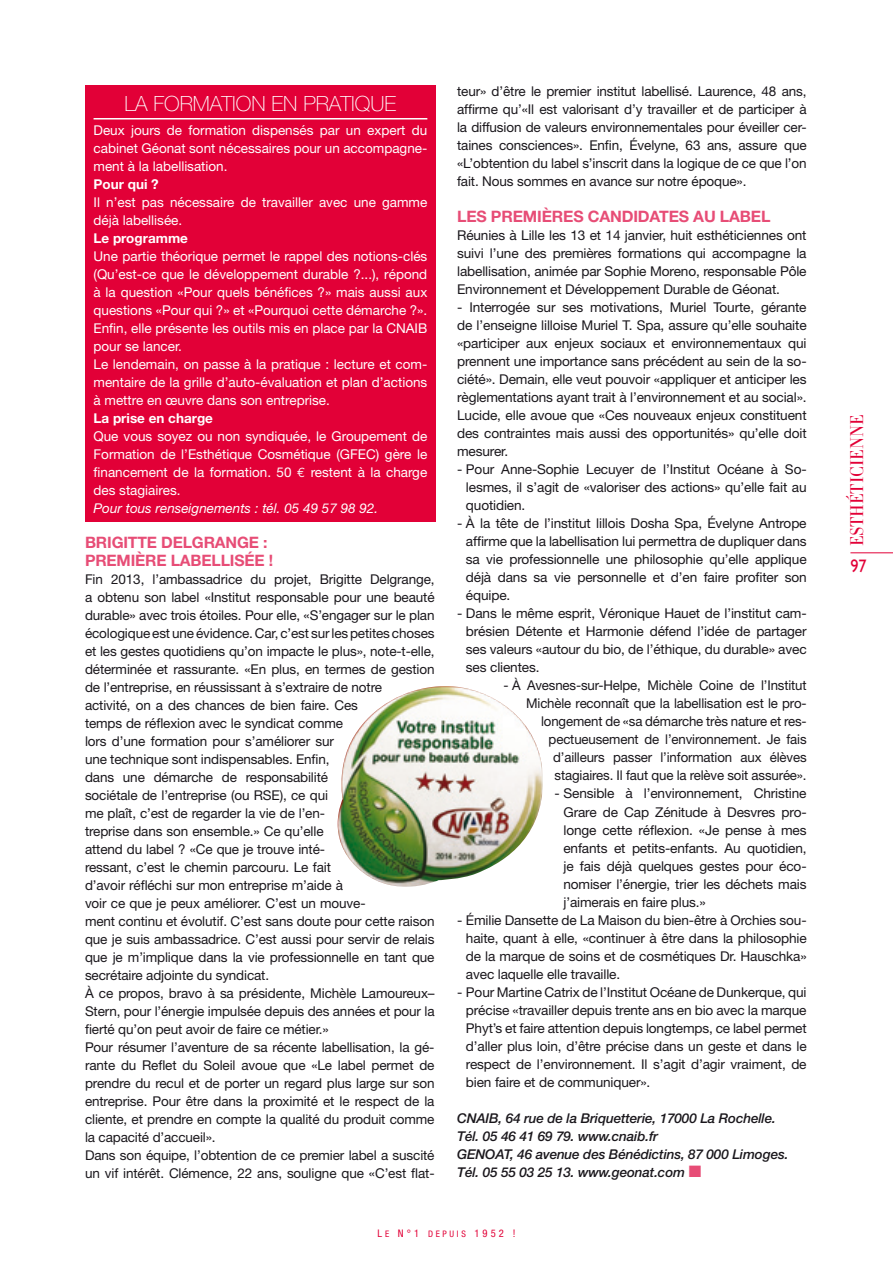
<style>
.page{position:relative;width:893px;height:1263px;background:#fff}
.page>*{position:absolute;margin:0;border:0;box-sizing:border-box;transform-origin:0 0}
.t1{font:100 21px "Helvetica Neue";color:#fff}
.t2{font:18px "Did HTF Text Lg";color:#e20037;scale:.95 1}
.t3{font:18px "Gill Sans";color:#e20037;scale:.9 1}
.t4{font:700 15.75px/18px "Helvetica Neue";letter-spacing:-.01em;color:#e74d76}
.t5{font:13.5px/18px "Helvetica Neue";letter-spacing:-.01em;color:#1a171c;text-align:justify}
.t6{font:13.5px/18px "Helvetica Neue";color:#fff;text-align:justify}
.t7{font:italic 500 13.5px/18px "Helvetica Neue";letter-spacing:-.01em;color:#1a171c}
.t8{font:italic 13.5px "Helvetica Neue";color:#fff}
.t9{font:700 13.5px "Helvetica Neue";color:#fff}
.t10{font:condensed 10.5px "Helvetica Neue";color:#e20037}
.s1{font-family:"Euro Mono"}
.s2{color:#e74d76}
.s3{font-size:9px}
</style>
<div class="page">
<div style="left:85px;top:85px;width:351px;height:437px;background:#e20037"></div>
<hr style="left:94px;top:118px;width:333px;height:1px;background:#fff">
<img style="left:338px;top:686px;width:205px;height:201px">
<hr style="left:850px;top:552px;width:43px;height:1px;background:#e20037">
<h1 class="t1" style="left:125px;top:91px;width:273px">LA FORMATION EN PRATIQUE</h1>
<p class="t6" style="left:94px;top:121px;width:335px">Deux jours de formation dispensés par un expert du cabinet Géonat sont nécessaires pour un accompagne&shy;ment à la labellisation.</p>
<p class="t9" style="left:94px;top:176px;width:67px">Pour qui ?</p>
<p class="t6" style="left:94px;top:193px;width:335px">Il n’est pas nécessaire de travailler avec une gamme déjà labellisée.</p>
<p class="t9" style="left:94px;top:230px;width:96px">Le programme</p>
<p class="t6" style="left:94px;top:247px;width:335px;text-align:left">Une partie théorique permet le rappel des notions-clés (Qu’est-ce que le développement durable ?...), répond à la question «Pour quels bénéfices ?» mais aussi aux questions «Pour qui ?» et «Pourquoi cette démarche ?».<br>Enfin, elle présente les outils mis en place par la CNAIB pour se lancer.<br>Le lendemain, on passe à la pratique : lecture et com&shy;mentaire de la grille d’auto-évaluation et plan d’actions à mettre en œuvre dans son entreprise.</p>
<p class="t9" style="left:94px;top:410px;width:121px">La prise en charge</p>
<p class="t6" style="left:94px;top:427px;width:335px">Que vous soyez ou non syndiquée, le Groupement de Formation de l’Esthétique Cosmétique (GFEC) gère le financement de la formation. 50 <span class="s1">€</span> restent à la charge des stagiaires.</p>
<p class="t8" style="left:94px;top:500px;width:286px">Pour tous renseignements : tél. 05 49 57 98 92.</p>
<p class="t4" style="left:85px;top:533px;width:190px">BRIGITTE DELGRANGE :<br>PREMIÈRE LABELLISÉE !</p>
<p class="t5" style="left:85px;top:570px;width:351px;text-align:left">Fin 2013, l’ambassadrice du projet, Brigitte Delgrange, a obtenu son label «Institut responsable pour une beauté durable» avec trois étoiles. Pour elle, «S’engager sur le plan écologique est une évidence. Car, c’est sur les petites choses et les gestes quotidiens qu’on impacte le plus», note-t-elle, déterminée et rassurante. «En plus, en termes de gestion de l’entreprise, en réussissant à s’extraire de notre<br>activité, on a des chances de bien faire. Ces<br>temps de réflexion avec le syndicat comme<br>lors d’une formation pour s’améliorer sur<br>une technique sont indispensables. Enfin,<br>dans une démarche de responsabilité<br>sociétale de l’entreprise (ou RSE), ce qui<br>me plaît, c’est de regarder la vie de l’en-<br>treprise dans son ensemble.» Ce qu’elle<br>attend du label ? «Ce que je trouve inté-<br>ressant, c’est le chemin parcouru. Le fait<br>d’avoir réfléchi sur mon entreprise m’aide à<br>voir ce que je peux améliorer. C’est un mouve-<br>ment continu et évolutif. C’est sans doute pour cette raison que je suis ambassadrice. C’est aussi pour servir de relais que je m’implique dans la vie professionnelle en tant que secrétaire adjointe du syndicat.<br>À ce propos, bravo à sa présidente, Michèle Lamoureux– Stern, pour l’énergie impulsée depuis des années et pour la fierté qu’on peut avoir de faire ce métier.»<br>Pour résumer l’aventure de sa récente labellisation, la gé&shy;rante du Reflet du Soleil avoue que «Le label permet de prendre du recul et de porter un regard plus large sur son entreprise. Pour être dans la proximité et le respect de la cliente, et prendre en compte la qualité du produit comme la capacité d’accueil».<br>Dans son équipe, l’obtention de ce premier label a suscité un vif intérêt. Clémence, 22 ans, souligne que «C’est flat-</p>
<p class="t5" style="left:457px;top:82px;width:351px">teur» d’être le premier institut labellisé. Laurence, 48 ans, affirme qu’«Il est valorisant d’y travailler et de participer à la diffusion de valeurs environnementales pour éveiller cer&shy;taines consciences». Enfin, Évelyne, 63 ans, assure que «L’obtention du label s’inscrit dans la logique de ce que l’on fait. Nous sommes en avance sur notre époque».</p>
<p class="t4" style="left:457px;top:207px;width:315px">LES PREMIÈRES CANDIDATES AU LABEL</p>
<p class="t5" style="left:457px;top:226px;width:351px">Réunies à Lille les 13 et 14 janvier, huit esthéticiennes ont suivi l’une des premières formations qui accompagne la labellisation, animée par Sophie Moreno, responsable Pôle Environnement et Développement Durable de Géonat.</p>
<p class="t5" style="left:457px;top:298px;width:351px">- Interrogée sur ses motivations, Muriel Tourte, gérante de l’enseigne lilloise Muriel T. Spa, assure qu’elle souhaite «participer aux enjeux sociaux et environnementaux qui prennent une importance sans précédent au sein de la so&shy;ciété». Demain, elle veut pouvoir «appliquer et anticiper les règlementations ayant trait à l’environnement et au social».<br>Lucide, elle avoue que «Ces nouveaux enjeux constituent des contraintes mais aussi des opportunités» qu’elle doit mesurer.</p>
<p class="t5" style="left:466px;top:460px;width:342px;text-indent:-9px">- Pour Anne-Sophie Lecuyer de l’Institut Océane à So&shy;lesmes, il s’agit de «valoriser des actions» qu’elle fait au quotidien.</p>
<p class="t5" style="left:466px;top:514px;width:342px;text-indent:-9px">- À la tête de l’institut lillois Dosha Spa, Évelyne Antrope affirme que la labellisation lui permettra de dupliquer dans sa vie professionnelle une philosophie qu’elle applique déjà dans sa vie personnelle et d’en faire profiter son équipe.</p>
<p class="t5" style="left:466px;top:604px;width:342px;text-indent:-9px">- Dans le même esprit, Véronique Hauet de l’institut cam&shy;brésien Détente et Harmonie défend l’idée de partager ses valeurs «autour du bio, de l’éthique, du durable» avec ses clientes.</p>
<p class="t5" style="left:504px;top:676px;width:305px;text-align:right">- À Avesnes-sur-Helpe, Michèle Coine de l’Institut Michèle reconnaît que la labellisation est le pro&shy;longement de «sa démarche très nature et res&shy;pectueusement de l’environnement. Je fais d’ailleurs passer l’information aux élèves stagiaires. Il faut que la relève soit assurée».</p>
<p class="t5" style="left:563px;top:784px;width:245px;text-indent:-9px">- Sensible à l’environnement, Christine Grare de Cap Zénitude à Desvres pro&shy;longe cette réflexion. «Je pense à mes enfants et petits-enfants. Au quotidien, je fais déjà quelques gestes pour éco&shy;nomiser l’énergie, trier les déchets mais j’aimerais en faire plus.»</p>
<p class="t5" style="left:466px;top:911px;width:342px;text-indent:-9px">- Émilie Dansette de La Maison du bien-être à Orchies sou&shy;haite, quant à elle, «continuer à être dans la philosophie de la marque de soins et de cosmétiques Dr. Hauschka» avec laquelle elle travaille.</p>
<p class="t5" style="left:466px;top:983px;width:342px;text-indent:-9px">- Pour Martine Catrix de l’Institut Océane de Dunkerque, qui précise «travailler depuis trente ans en bio avec la marque Phyt’s et faire attention depuis longtemps, ce label permet d’aller plus loin, d’être précise dans un geste et dans le respect de l’environnement. Il s’agit d’agir vraiment, de bien faire et de communiquer».</p>
<p class="t7" style="left:457px;top:1109px;width:333px">CNAIB, 64 rue de la Briquetterie, 17000 La Rochelle.<br>Tél. 05 46 41 69 79. www.cnaib.fr<br>GENOAT, 46 avenue des Bénédictins, 87 000 Limoges.<br>Tél. 05 55 03 25 13. www.geonat.com <span class="s2">■</span></p>
<p class="t10" style="left:377px;top:1228px;width:140px">L<span class="s3">E</span> N°1 <span class="s3">DEPUIS</span> 1952 !</p>
<h2 class="t2" style="left:846px;top:546px;width:140px;rotate:-90deg">ESTHÉTICIENNE</h2>
<h2 class="t3" style="left:850px;top:555px;width:20px">97</h2>
</div>
